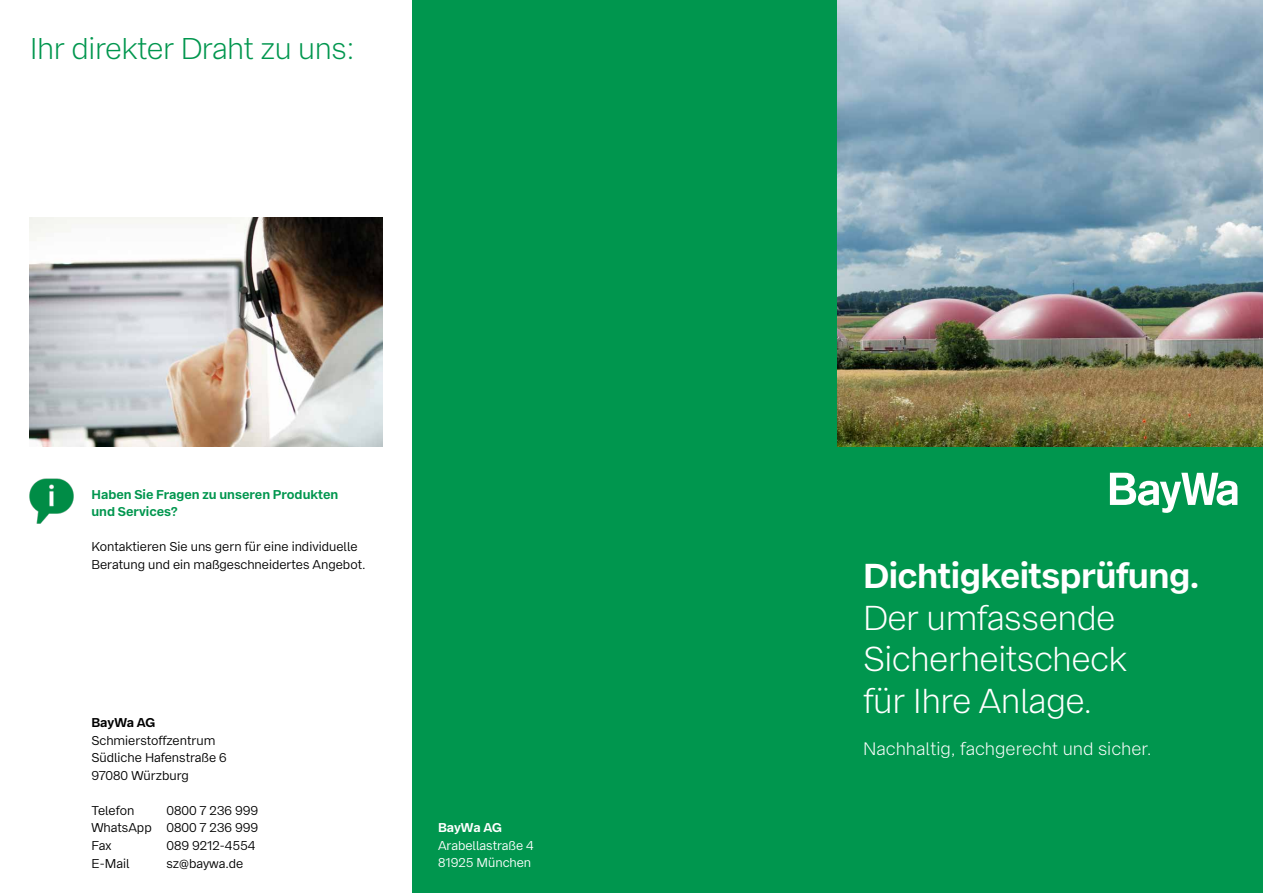
<style>
.page{position:relative;width:1263px;height:893px;background:#fff}
.page>*{position:absolute;margin:0;border:0;box-sizing:border-box;transform-origin:0 0}
.HL_Bold___20pt_ZAB_1{font:700 34.5px/41.4px "Bay Wa Sans";letter-spacing:-.015em;color:#fff}
.HL_Bold___20pt_ZAB_1-2{font:300 34.5px/41.4px "Bay Wa Sans";letter-spacing:-.015em;color:#fff}
.HL_Light___20pt_ZAB{font:300 30px "Bay Wa Sans";letter-spacing:-.015em;color:#00964e}
.Intro_4_Bold_-_12pt{font:300 18px "Bay Wa Sans";color:#fff}
.Fließtext_Book___Sch{font:12.75px/17.5px "Bay Wa Sans";color:#000}
.SubHL_2_Bold___8_5pt{font:700 12.75px/17.5px "Bay Wa Sans";color:#00964e}
.t1{font:12.75px "Bay Wa Sans";color:#fff}
.t2{font:700 12.75px "Bay Wa Sans";letter-spacing:-.01em;color:#fff}
.Fließtext_Book___Sch-2{font:700 12.75px "Bay Wa Sans";letter-spacing:-.01em;color:#000}
.s1{font-weight:300}
</style>
<div class="page">
<div style="left:412px;top:0;width:851px;height:893px;background:#00964e"></div>
<img style="left:29px;top:478px;width:45px;height:46px">
<img style="left:838px;top:0;width:425px;height:446px">
<img style="left:30px;top:217px;width:353px;height:229px">
<svg style="left:1110px;top:473px;width:127px;height:40px"></svg>
<p class="HL_Light___20pt_ZAB" style="left:30px;top:31px;width:326px">Ihr direkter Draht zu uns:</p>
<p class="SubHL_2_Bold___8_5pt" style="left:91px;top:485px;width:248px">Haben Sie Fragen zu unseren Produkten und Services?</p>
<p class="Fließtext_Book___Sch" style="left:91px;top:538px;width:276px">Kontaktieren Sie uns gern für eine individuelle<br>Beratung und ein maßgeschneidertes Angebot.</p>
<p class="Fließtext_Book___Sch-2" style="left:91px;top:714px;width:65px">BayWa AG</p>
<p class="Fließtext_Book___Sch" style="left:91px;top:731px;width:125px">Schmierstoffzentrum</p>
<p class="Fließtext_Book___Sch" style="left:91px;top:749px;width:137px">Südliche Hafenstraße 6</p>
<p class="Fließtext_Book___Sch" style="left:91px;top:766px;width:99px">97080 Würzburg</p>
<p class="Fließtext_Book___Sch" style="left:91px;top:802px;width:44px">Telefon</p>
<p class="Fließtext_Book___Sch" style="left:166px;top:802px;width:93px">0800 7 236 999</p>
<p class="Fließtext_Book___Sch" style="left:91px;top:819px;width:168px">WhatsApp 0800 7 236 999</p>
<p class="Fließtext_Book___Sch" style="left:91px;top:837px;width:21px">Fax</p>
<p class="Fließtext_Book___Sch" style="left:166px;top:837px;width:91px">089 9212-4554</p>
<p class="Fließtext_Book___Sch" style="left:91px;top:854px;width:40px">E-Mail</p>
<p class="Fließtext_Book___Sch" style="left:166px;top:854px;width:78px">sz@baywa.de</p>
<p class="t2" style="left:438px;top:820px;width:65px">BayWa AG</p>
<p class="t1" style="left:438px;top:838px;width:97px">Arabellastraße 4</p>
<p class="t1" style="left:438px;top:855px;width:95px">81925 München</p>
<p class="HL_Bold___20pt_ZAB_1" style="left:863px;top:556px;width:338px">Dichtigkeitsprüfung.<br><span class="s1">Der umfassende</span></p>
<p class="HL_Bold___20pt_ZAB_1-2" style="left:863px;top:638px;width:266px">Sicherheitscheck für Ihre Anlage.</p>
<p class="Intro_4_Bold_-_12pt" style="left:863px;top:737px;width:290px">Nachhaltig, fachgerecht und sicher.</p>
</div>
